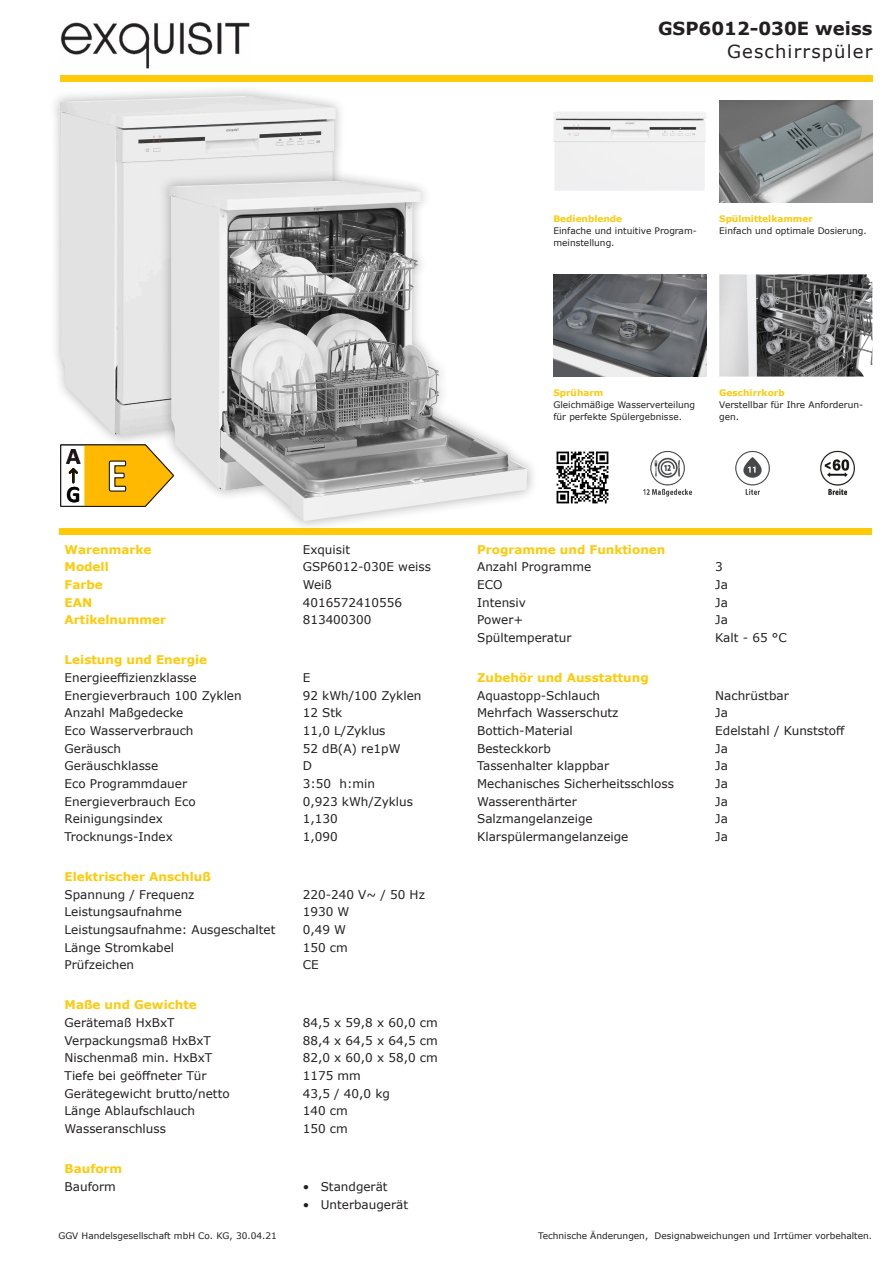
<style>
.page{position:relative;width:893px;height:1263px;background:#fff}
.page>*{position:absolute;margin:0;border:0;box-sizing:border-box;transform-origin:0 0}
.t1{font:700 47.4px "Calibri";color:#fff;scale:.93 1}
.t2{font:700 24px "Calibri";color:#1f1518}
.t3{font:700 23.7px "Calibri";color:#000;scale:.93 1}
.t4{font:700 18px "Verdana";color:#231f20}
.t5{font:18px "Verdana";letter-spacing:.065em;color:#231f20}
.t6{font:12px "Verdana";color:#231f20}
.t7{font:700 12px "Verdana";color:#feca0a}
.t8{font:9px/12px "Verdana";color:#231f20}
.t9{font:700 9px "Verdana";color:#feca0a}
</style>
<div class="page">
<div style="left:48px;top:85px;width:299px;height:362px;background:#231f20;opacity:.35"></div>
<img style="left:60px;top:96px;width:276px;height:340px">
<img style="left:719px;top:274px;width:153px;height:103px">
<img style="left:553px;top:274px;width:153px;height:103px">
<img style="left:719px;top:100px;width:153px;height:102px">
<img style="left:553px;top:112px;width:153px;height:79px">
<img style="left:820px;top:450px;width:35px;height:45px">
<img style="left:735px;top:451px;width:35px;height:44px">
<img style="left:643px;top:451px;width:49px;height:46px">
<img style="left:556px;top:451px;width:53px;height:53px">
<img style="left:60px;top:22px;width:190px;height:47px">
<div style="left:60px;top:75px;width:812px;height:6px;background:#feca0a"></div>
<div style="left:60px;top:528px;width:812px;height:6px;background:#feca0a"></div>
<div style="left:158px;top:170px;width:381px;height:362px;background:#231f20;opacity:.35"></div>
<img style="left:169px;top:181px;width:358px;height:340px">
<svg style="left:60px;top:444px;width:114px;height:63px"></svg>
<h3 class="t4" style="left:658px;top:16px;width:216px">GSP6012-030E weiss</h3>
<h3 class="t5" style="left:727px;top:39px;width:147px">Geschirrspüler</h3>
<p class="t9" style="left:553px;top:212px;width:70px">Bedienblende</p>
<p class="t8" style="left:553px;top:224px;width:145px">Einfache und intuitive Program&shy;meinstellung.</p>
<p class="t9" style="left:719px;top:212px;width:95px">Spülmittelkammer</p>
<p class="t8" style="left:719px;top:224px;width:149px">Einfach und optimale Dosierung.</p>
<h2 class="t2" style="left:66px;top:439px;width:16px">A</h2>
<h3 class="t3" style="left:67px;top:477px;width:67px">G <sup>E</sup></h3>
<h1 class="t1" style="left:104px;top:442px;width:31px">D</h1>
<p class="t7" style="left:65px;top:541px;width:88px">Warenmarke</p>
<p class="t6" style="left:303px;top:541px;width:49px">Exquisit</p>
<p class="t7" style="left:65px;top:558px;width:46px">Modell</p>
<p class="t6" style="left:303px;top:559px;width:130px">GSP6012-030E weiss</p>
<p class="t7" style="left:65px;top:576px;width:40px">Farbe</p>
<p class="t6" style="left:303px;top:576px;width:31px">Weiß</p>
<p class="t7" style="left:65px;top:594px;width:29px">EAN</p>
<p class="t6" style="left:303px;top:594px;width:101px">4016572410556</p>
<p class="t7" style="left:65px;top:611px;width:103px">Artikelnummer</p>
<p class="t6" style="left:303px;top:612px;width:70px">813400300</p>
<p class="t7" style="left:65px;top:651px;width:144px">Leistung und Energie</p>
<p class="t6" style="left:65px;top:669px;width:134px">Energieeffizienzklasse</p>
<p class="t6" style="left:303px;top:669px;width:9px">E</p>
<p class="t6" style="left:65px;top:687px;width:179px">Energieverbrauch 100 Zyklen</p>
<p class="t6" style="left:303px;top:687px;width:120px">92 kWh/100 Zyklen</p>
<p class="t6" style="left:65px;top:705px;width:120px">Anzahl Maßgedecke</p>
<p class="t6" style="left:303px;top:705px;width:41px">12 Stk</p>
<p class="t6" style="left:65px;top:722px;width:130px">Eco Wasserverbrauch</p>
<p class="t6" style="left:303px;top:722px;width:84px">11,0 L/Zyklus</p>
<p class="t6" style="left:65px;top:740px;width:58px">Geräusch</p>
<p class="t6" style="left:303px;top:740px;width:99px">52 dB(A) re1pW</p>
<p class="t6" style="left:65px;top:758px;width:95px">Geräuschklasse</p>
<p class="t6" style="left:303px;top:758px;width:11px">D</p>
<p class="t6" style="left:65px;top:775px;width:124px">Eco Programmdauer</p>
<p class="t6" style="left:303px;top:775px;width:74px">3:50 h:min</p>
<p class="t6" style="left:65px;top:793px;width:133px">Energieverbrauch Eco</p>
<p class="t6" style="left:303px;top:793px;width:112px">0,923 kWh/Zyklus</p>
<p class="t6" style="left:65px;top:811px;width:100px">Reinigungsindex</p>
<p class="t6" style="left:303px;top:811px;width:36px">1,130</p>
<p class="t6" style="left:65px;top:828px;width:110px">Trocknungs-Index</p>
<p class="t6" style="left:303px;top:828px;width:36px">1,090</p>
<p class="t7" style="left:65px;top:868px;width:148px">Elektrischer Anschluß</p>
<p class="t6" style="left:65px;top:886px;width:131px">Spannung / Frequenz</p>
<p class="t6" style="left:303px;top:886px;width:124px">220-240 V~ / 50 Hz</p>
<p class="t6" style="left:65px;top:904px;width:119px">Leistungsaufnahme</p>
<p class="t6" style="left:303px;top:904px;width:48px">1930 W</p>
<p class="t6" style="left:65px;top:921px;width:212px">Leistungsaufnahme: Ausgeschaltet</p>
<p class="t6" style="left:303px;top:921px;width:45px">0,49 W</p>
<p class="t6" style="left:65px;top:939px;width:111px">Länge Stromkabel</p>
<p class="t6" style="left:303px;top:939px;width:47px">150 cm</p>
<p class="t6" style="left:65px;top:957px;width:71px">Prüfzeichen</p>
<p class="t6" style="left:303px;top:957px;width:17px">CE</p>
<p class="t7" style="left:65px;top:996px;width:134px">Maße und Gewichte</p>
<p class="t6" style="left:65px;top:1014px;width:112px">Gerätemaß HxBxT</p>
<p class="t6" style="left:303px;top:1014px;width:137px">84,5 x 59,8 x 60,0 cm</p>
<p class="t6" style="left:65px;top:1032px;width:148px">Verpackungsmaß HxBxT</p>
<p class="t6" style="left:303px;top:1032px;width:137px">88,4 x 64,5 x 64,5 cm</p>
<p class="t6" style="left:65px;top:1050px;width:149px">Nischenmaß min. HxBxT</p>
<p class="t6" style="left:303px;top:1050px;width:137px">82,0 x 60,0 x 58,0 cm</p>
<p class="t6" style="left:65px;top:1067px;width:144px">Tiefe bei geöffneter Tür</p>
<p class="t6" style="left:303px;top:1067px;width:60px">1175 mm</p>
<p class="t6" style="left:65px;top:1085px;width:167px">Gerätegewicht brutto/netto</p>
<p class="t6" style="left:303px;top:1085px;width:89px">43,5 / 40,0 kg</p>
<p class="t6" style="left:65px;top:1103px;width:132px">Länge Ablaufschlauch</p>
<p class="t6" style="left:303px;top:1103px;width:47px">140 cm</p>
<p class="t6" style="left:65px;top:1120px;width:103px">Wasseranschluss</p>
<p class="t6" style="left:303px;top:1120px;width:47px">150 cm</p>
<p class="t7" style="left:65px;top:1160px;width:59px">Bauform</p>
<p class="t6" style="left:65px;top:1178px;width:53px">Bauform</p>
<p class="t6" style="left:303px;top:1178px;width:86px">• Standgerät</p>
<p class="t6" style="left:303px;top:1196px;width:107px">• Unterbaugerät</p>
<p class="t9" style="left:553px;top:386px;width:51px">Sprüharm</p>
<p class="t8" style="left:553px;top:399px;width:143px">Gleichmäßige Wasserverteilung für perfekte Spülergebnisse.</p>
<p class="t9" style="left:719px;top:386px;width:67px">Geschirrkorb</p>
<p class="t8" style="left:719px;top:399px;width:145px">Verstellbar für Ihre Anforderun&shy;gen.</p>
<p class="t7" style="left:477px;top:541px;width:190px">Programme und Funktionen</p>
<p class="t6" style="left:477px;top:559px;width:116px">Anzahl Programme</p>
<p class="t6" style="left:715px;top:559px;width:9px">3</p>
<p class="t6" style="left:477px;top:576px;width:27px">ECO</p>
<p class="t6" style="left:715px;top:576px;width:14px">Ja</p>
<p class="t6" style="left:477px;top:594px;width:50px">Intensiv</p>
<p class="t6" style="left:715px;top:594px;width:14px">Ja</p>
<p class="t6" style="left:477px;top:612px;width:48px">Power+</p>
<p class="t6" style="left:715px;top:612px;width:14px">Ja</p>
<p class="t6" style="left:477px;top:629px;width:96px">Spültemperatur</p>
<p class="t6" style="left:715px;top:629px;width:73px">Kalt - 65 °C</p>
<p class="t7" style="left:477px;top:669px;width:173px">Zubehör und Ausstattung</p>
<p class="t6" style="left:477px;top:687px;width:125px">Aquastopp-Schlauch</p>
<p class="t6" style="left:715px;top:687px;width:75px">Nachrüstbar</p>
<p class="t6" style="left:477px;top:705px;width:143px">Mehrfach Wasserschutz</p>
<p class="t6" style="left:715px;top:705px;width:14px">Ja</p>
<p class="t6" style="left:477px;top:722px;width:97px">Bottich-Material</p>
<p class="t6" style="left:715px;top:722px;width:131px">Edelstahl / Kunststoff</p>
<p class="t6" style="left:477px;top:740px;width:75px">Besteckkorb</p>
<p class="t6" style="left:715px;top:740px;width:14px">Ja</p>
<p class="t6" style="left:477px;top:758px;width:134px">Tassenhalter klappbar</p>
<p class="t6" style="left:715px;top:758px;width:14px">Ja</p>
<p class="t6" style="left:477px;top:775px;width:198px">Mechanisches Sicherheitsschloss</p>
<p class="t6" style="left:715px;top:775px;width:14px">Ja</p>
<p class="t6" style="left:477px;top:793px;width:101px">Wasserenthärter</p>
<p class="t6" style="left:715px;top:793px;width:14px">Ja</p>
<p class="t6" style="left:477px;top:811px;width:117px">Salzmangelanzeige</p>
<p class="t6" style="left:715px;top:811px;width:14px">Ja</p>
<p class="t6" style="left:477px;top:828px;width:153px">Klarspülermangelanzeige</p>
<p class="t6" style="left:715px;top:828px;width:14px">Ja</p>
<p class="t8" style="left:58px;top:1230px;width:220px">GGV Handelsgesellschaft mbH Co. KG, 30.04.21</p>
<p class="t8" style="left:538px;top:1230px;width:335px">Technische Änderungen, Designabweichungen und Irrtümer vorbehalten.</p>
</div>
